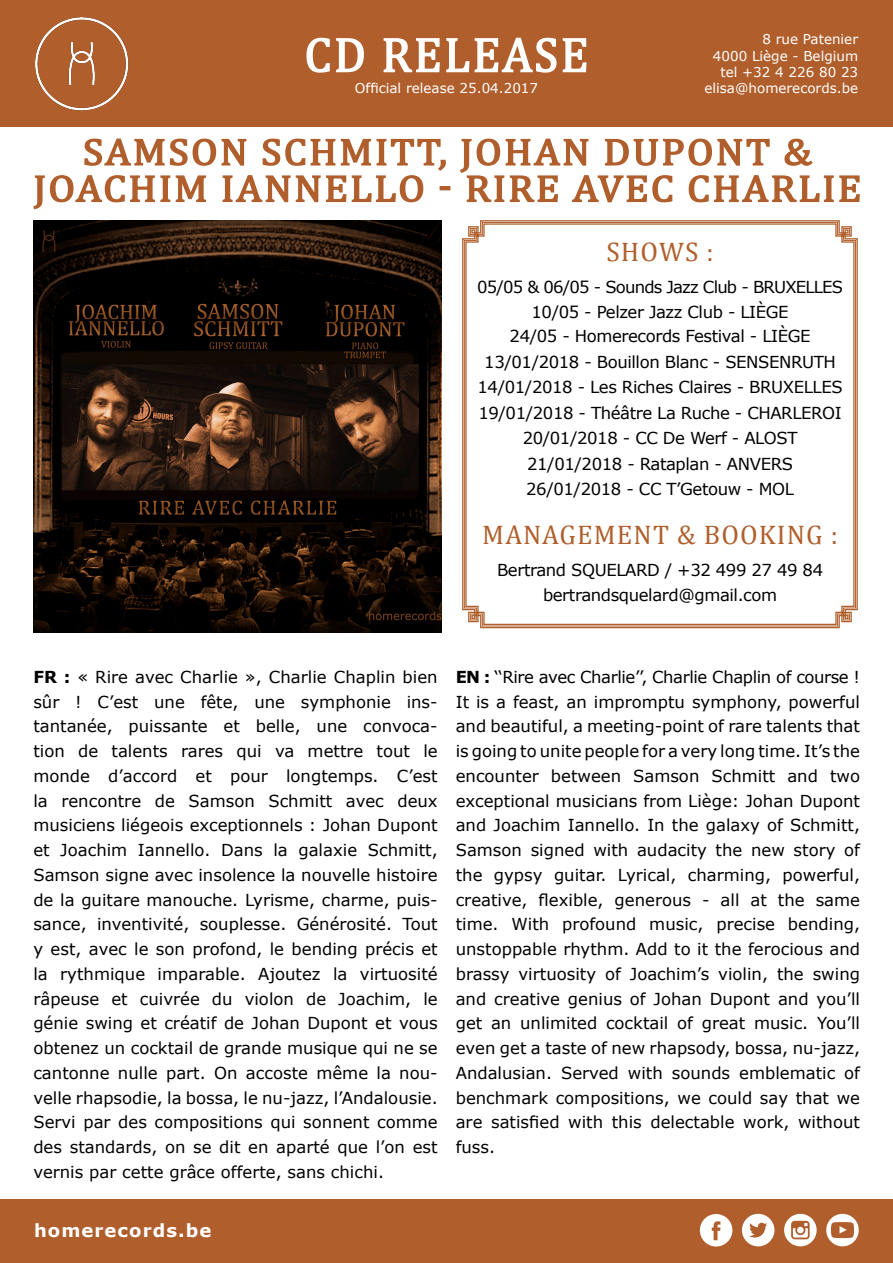
<style>
.page{position:relative;width:893px;height:1263px;background:#fff}
.page>*{position:absolute;margin:0;border:0;box-sizing:border-box;transform-origin:0 0}
.t1{font:27px "Cambria Math";letter-spacing:.04em;color:#b05f2c}
.t2{font:700 18px "Verdana";letter-spacing:.06em;color:#fff}
.t3{font:16.5px/24.8px "Verdana";letter-spacing:-.025em;color:#000;text-align:justify}
.t4{font:16.5px "Verdana";letter-spacing:-.05em;color:#000}
.t5{font:13.5px "Verdana";color:#fff}
.s1{font-weight:700}
</style>
<div class="page">
<div style="left:0;top:0;width:893px;height:126px;background:#b05f2c"></div>
<svg style="left:33px;top:138px;width:827px;height:72px"></svg>
<svg style="left:306px;top:37px;width:281px;height:36px"></svg>
<img style="left:35px;top:17px;width:94px;height:94px">
<svg style="left:462px;top:220px;width:396px;height:409px;background:#ca9574"></svg>
<svg style="left:465px;top:223px;width:390px;height:403px"></svg>
<div style="left:0;top:1200px;width:893px;height:63px;background:#b05f2c"></div>
<svg style="left:826px;top:1214px;width:33px;height:32px"></svg>
<svg style="left:784px;top:1214px;width:33px;height:32px"></svg>
<svg style="left:742px;top:1214px;width:32px;height:32px"></svg>
<svg style="left:700px;top:1214px;width:32px;height:32px"></svg>
<img style="left:34px;top:220px;width:407px;height:413px">
<p class="t5" style="left:762px;top:30px;width:97px">8 rue Patenier</p>
<p class="t5" style="left:713px;top:46px;width:147px">4000 Liège - Belgium</p>
<p class="t5" style="left:720px;top:63px;width:139px">tel +32 4 226 80 23</p>
<p class="t5" style="left:355px;top:79px;width:185px">Official release 25.04.2017</p>
<p class="t5" style="left:704px;top:79px;width:155px">elisa@homerecords.be</p>
<p class="t1" style="left:606px;top:236px;width:109px">SHOWS :</p>
<p class="t4" style="left:477px;top:275px;width:368px">05/05 &amp; 06/05 - Sounds Jazz Club - BRUXELLES</p>
<p class="t3" style="left:531px;top:300px;width:259px">10/05 - Pelzer Jazz Club - LIÈGE</p>
<p class="t3" style="left:510px;top:324px;width:302px">24/05 - Homerecords Festival - LIÈGE</p>
<p class="t3" style="left:484px;top:349px;width:353px">13/01/2018 - Bouillon Blanc - SENSENRUTH</p>
<p class="t3" style="left:477px;top:375px;width:367px">14/01/2018 - Les Riches Claires - BRUXELLES</p>
<p class="t3" style="left:478px;top:400px;width:365px">19/01/2018 - Théâtre La Ruche - CHARLEROI</p>
<p class="t3" style="left:523px;top:426px;width:276px">20/01/2018 - CC De Werf - ALOST</p>
<p class="t3" style="left:527px;top:451px;width:267px">21/01/2018 - Rataplan - ANVERS</p>
<p class="t3" style="left:526px;top:477px;width:269px">26/01/2018 - CC T’Getouw - MOL</p>
<p class="t1" style="left:482px;top:519px;width:357px">MANAGEMENT &amp; BOOKING :</p>
<p class="t3" style="left:497px;top:557px;width:328px;line-height:25.5px;text-align:center">Bertrand SQUELARD / +32 499 27 49 84 bertrandsquelard@gmail.com</p>
<p class="t3" style="left:33px;top:664px;width:406px"><span class="s1">FR :</span> « Rire avec Charlie », Charlie Chaplin bien sûr ! C’est une fête, une symphonie ins&shy;tantanée, puissante et belle, une convoca&shy;tion de talents rares qui va mettre tout le monde d’accord et pour longtemps. C’est la rencontre de Samson Schmitt avec deux musiciens liégeois exceptionnels : Johan Dupont et Joachim Iannello. Dans la galaxie Schmitt, Samson signe avec insolence la nouvelle histoire de la guitare manouche. Lyrisme, charme, puis&shy;sance, inventivité, souplesse. Générosité. Tout y est, avec le son profond, le bending précis et la rythmique imparable. Ajoutez la virtuosité râpeuse et cuivrée du violon de Joachim, le génie swing et créatif de Johan Dupont et vous obtenez un cocktail de grande musique qui ne se cantonne nulle part. On accoste même la nou&shy;velle rhapsodie, la bossa, le nu-jazz, l’Andalousie.<br>Servi par des compositions qui sonnent comme des standards, on se dit en aparté que l’on est vernis par cette grâce offerte, sans chichi.</p>
<p class="t3" style="left:456px;top:664px;width:406px"><span class="s1">EN :</span> ‘‘Rire avec Charlie’’, Charlie Chaplin of course !<br>It is a feast, an impromptu symphony, powerful and beautiful, a meeting-point of rare talents that is going to unite people for a very long time. It’s the encounter between Samson Schmitt and two exceptional musicians from Liège: Johan Dupont and Joachim Iannello. In the galaxy of Schmitt, Samson signed with audacity the new story of the gypsy guitar. Lyrical, charming, powerful, creative, flexible, generous - all at the same time. With profound music, precise bending, unstoppable rhythm. Add to it the ferocious and brassy virtuosity of Joachim’s violin, the swing and creative genius of Johan Dupont and you’ll get an unlimited cocktail of great music. You’ll even get a taste of new rhapsody, bossa, nu-jazz, Andalusian. Served with sounds emblematic of benchmark compositions, we could say that we are satisfied with this delectable work, without fuss.</p>
<p class="t2" style="left:34px;top:1218px;width:179px">homerecords.be</p>
</div>
